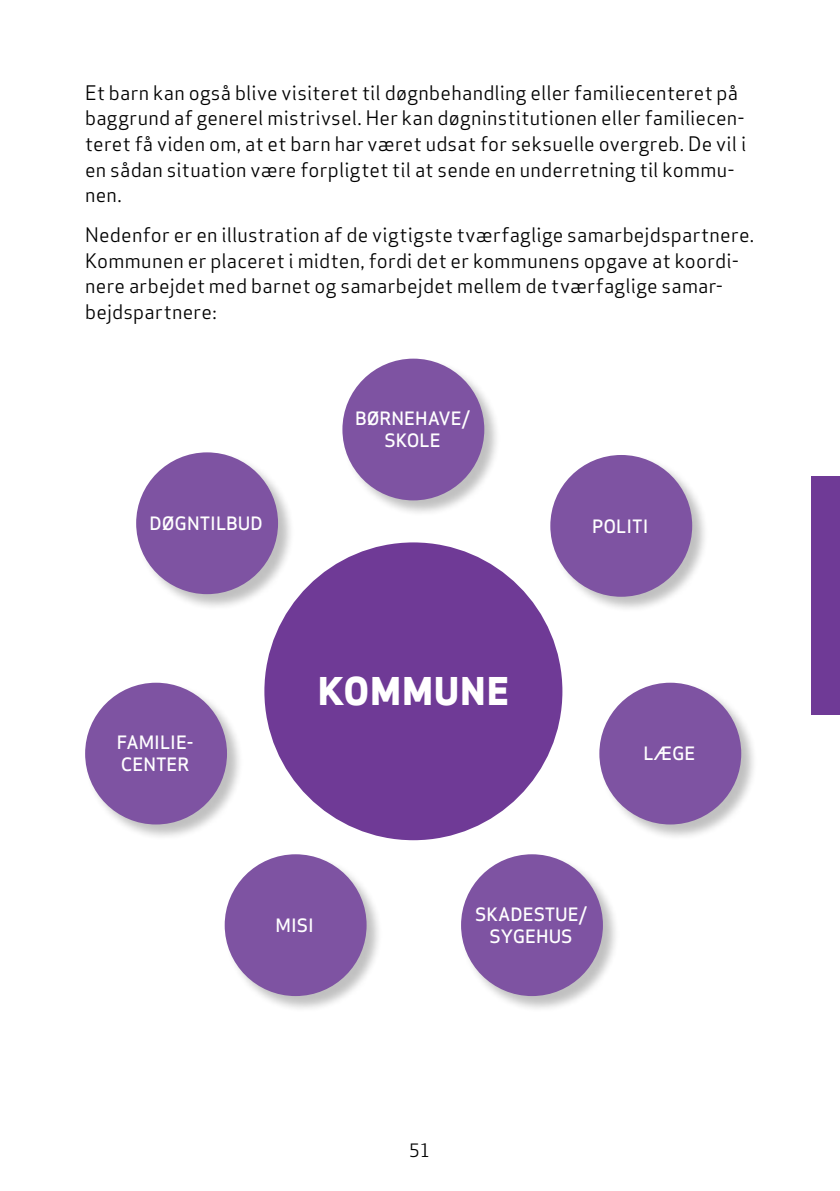
<style>
.page{position:relative;width:840px;height:1191px;background:#fff}
.page>*{position:absolute;margin:0;border:0;box-sizing:border-box;transform-origin:0 0}
.t1{font:800 37.4px "Apex Sans";letter-spacing:.02em;color:#fff}
.t2{font:19.6px/25.6px "Apex Sans";letter-spacing:.01em;color:#000}
.t3{font:500 18px/22px "Apex Sans";color:#fff;text-align:center}
.t4{font:18px "Apex Sans";color:#000}
</style>
<div class="page">
<div style="left:264px;top:542px;width:298px;height:298px;background:#6f3a96;border-radius:50%"></div>
<div style="left:341px;top:359px;width:159px;height:157px;background:#000;opacity:.25"></div>
<div style="left:342px;top:359px;width:142px;height:141px;background:#7e53a2;border-radius:50%"></div>
<div style="left:549px;top:455px;width:159px;height:158px;background:#000;opacity:.25"></div>
<div style="left:550px;top:455px;width:141px;height:142px;background:#7e53a2;border-radius:50%"></div>
<div style="left:598px;top:683px;width:159px;height:157px;background:#000;opacity:.25"></div>
<div style="left:599px;top:682px;width:141px;height:142px;background:#7e53a2;border-radius:50%"></div>
<div style="left:460px;top:854px;width:159px;height:158px;background:#000;opacity:.25"></div>
<div style="left:461px;top:854px;width:141px;height:142px;background:#7e53a2;border-radius:50%"></div>
<div style="left:224px;top:854px;width:159px;height:158px;background:#000;opacity:.25"></div>
<div style="left:224px;top:854px;width:142px;height:142px;background:#7e53a2;border-radius:50%"></div>
<div style="left:135px;top:453px;width:159px;height:157px;background:#000;opacity:.25"></div>
<div style="left:136px;top:452px;width:142px;height:142px;background:#7e53a2;border-radius:50%"></div>
<div style="left:84px;top:683px;width:159px;height:157px;background:#000;opacity:.25"></div>
<div style="left:85px;top:682px;width:142px;height:142px;background:#7e53a2;border-radius:50%"></div>
<div style="left:811px;top:476px;width:28px;height:238px;background:#6f3a96"></div>
<p class="t2" style="left:85px;top:78px;width:662px">Et barn kan også blive visiteret til døgnbehandling eller familiecenteret på baggrund af generel mistrivsel. Her kan døgninstitutionen eller familiecen&shy;teret få viden om, at et barn har været udsat for seksuelle overgreb. De vil i en sådan situation være forpligtet til at sende en underretning til kommu&shy;nen.</p>
<p class="t2" style="left:85px;top:220px;width:670px">Nedenfor er en illustration af de vigtigste tværfaglige samarbejdspartnere.<br>Kommunen er placeret i midten, fordi det er kommunens opgave at koordi&shy;nere arbejdet med barnet og samarbejdet mellem de tværfaglige samar&shy;bejdspartnere:</p>
<p class="t3" style="left:149px;top:510px;width:115px">DØGNTILBUD</p>
<p class="t3" style="left:355px;top:405px;width:116px">BØRNEHAVE/<br>SKOLE</p>
<p class="t3" style="left:592px;top:513px;width:58px">POLITI</p>
<p class="t3" style="left:117px;top:729px;width:78px;text-align:left">FAMILIE-<br>CENTER</p>
<h1 class="t1" style="left:317px;top:667px;width:192px">KOMMUNE</h1>
<p class="t3" style="left:643px;top:740px;width:53px">LÆGE</p>
<p class="t3" style="left:275px;top:912px;width:40px">MISI</p>
<p class="t3" style="left:475px;top:901px;width:113px">SKADESTUE/<br>SYGEHUS</p>
<p class="t4" style="left:409px;top:1135px;width:23px">51</p>
</div>
